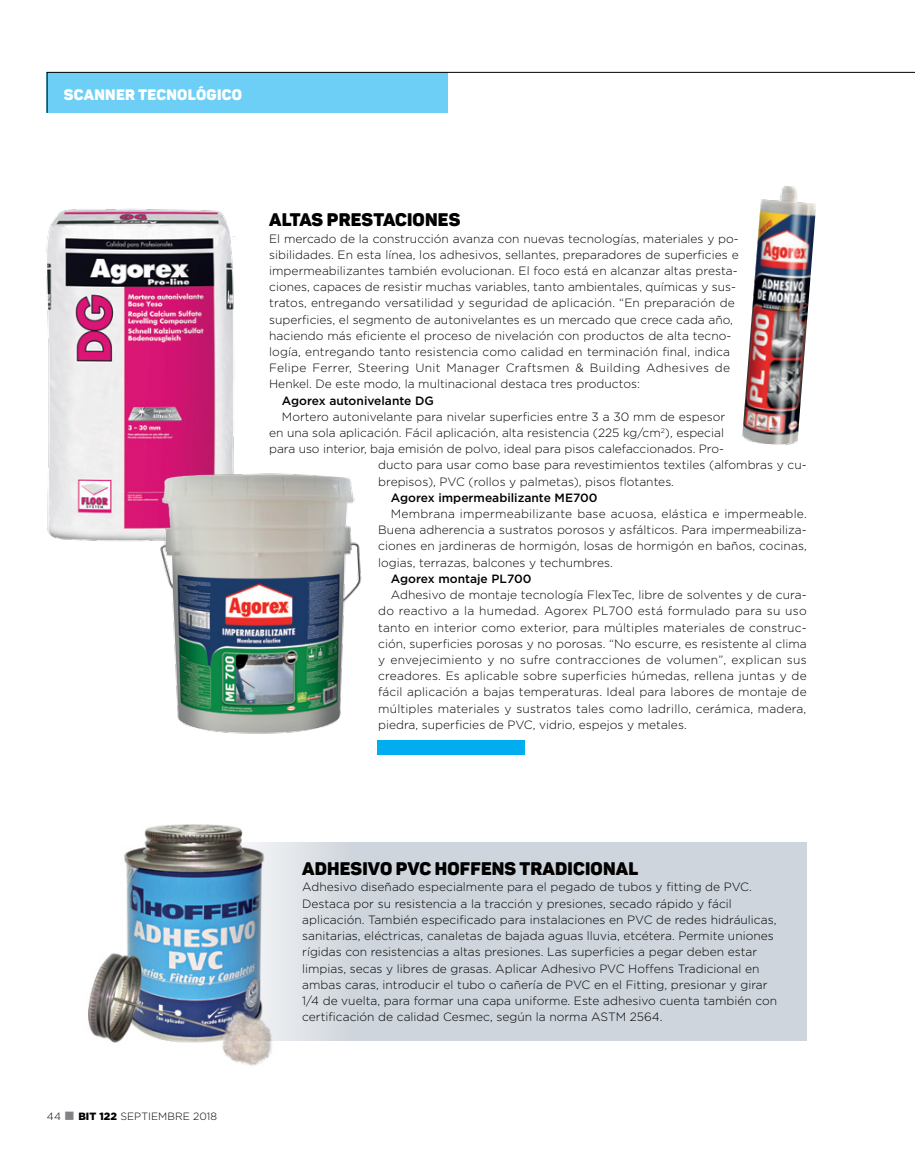
<style>
.page{position:relative;width:915px;height:1170px;background:#fff}
.page>*{position:absolute;margin:0;border:0;box-sizing:border-box;transform-origin:0 0}
.t1{font:18px "Panton Black Caps";letter-spacing:.01em;color:#000}
.t2{font:15px "Panton Black Caps";letter-spacing:.02em;color:#fff}
.t3{font:300 12px/16.2px "Gotham";color:#000}
.t4{font:500 12px "Gotham";color:#000}
.t5{font:300 10.5px "Gotham";letter-spacing:.005em;color:#000}
.s1{color:#808285}
.s2{font-weight:900}
</style>
<div class="page">
<div style="left:206px;top:842px;width:600px;height:198px;background:#cfd5dc"></div>
<svg style="left:46px;top:72px;width:868px;height:41px"></svg>
<img style="left:88px;top:824px;width:206px;height:242px">
<img style="left:46px;top:208px;width:189px;height:334px">
<img style="left:153px;top:459px;width:209px;height:275px">
<img style="left:742px;top:186px;width:74px;height:259px">
<div style="left:377px;top:740px;width:147px;height:14px;background:#00aeef"></div>
<p class="t2" style="left:64px;top:85px;width:180px">SCANNER TECNOLÓGICO</p>
<h1 class="t1" style="left:269px;top:208px;width:192px">ALTAS PRESTACIONES</h1>
<p class="t3" style="left:269px;top:230px;width:471px">El mercado de la construcción avanza con nuevas tecnologías, materiales y po&shy;sibilidades. En esta línea, los adhesivos, sellantes, preparadores de superficies e impermeabilizantes también evolucionan. El foco está en alcanzar altas presta&shy;ciones, capaces de resistir muchas variables, tanto ambientales, químicas y sus&shy;tratos, entregando versatilidad y seguridad de aplicación. “En preparación de superficies, el segmento de autonivelantes es un mercado que crece cada año, haciendo más eficiente el proceso de nivelación con productos de alta tecno&shy;logía, entregando tanto resistencia como calidad en terminación final, indica Felipe Ferrer, Steering Unit Manager Craftsmen &amp; Building Adhesives de Henkel. De este modo, la multinacional destaca tres productos:</p>
<p class="t4" style="left:282px;top:392px;width:153px">Agorex autonivelante DG</p>
<p class="t3" style="left:282px;top:408px;width:445px">Mortero autonivelante para nivelar superficies entre 3 a 30 mm de espesor</p>
<p class="t3" style="left:269px;top:424px;width:456px">en una sola aplicación. Fácil aplicación, alta resistencia (225 kg/cm<sup>2</sup>), especial</p>
<p class="t3" style="left:269px;top:440px;width:456px">para uso interior, baja emisión de polvo, ideal para pisos calefaccionados. Pro-</p>
<p class="t3" style="left:378px;top:456px;width:430px">ducto para usar como base para revestimientos textiles (alfombras y cu-</p>
<p class="t3" style="left:378px;top:473px;width:297px">brepisos), PVC (rollos y palmetas), pisos flotantes.</p>
<p class="t4" style="left:391px;top:489px;width:208px">Agorex impermeabilizante ME700</p>
<p class="t3" style="left:378px;top:505px;width:430px;text-align:justify;text-indent:13px">Membrana impermeabilizante base acuosa, elástica e impermeable.<br>Buena adherencia a sustratos porosos y asfálticos. Para impermeabiliza&shy;ciones en jardineras de hormigón, losas de hormigón en baños, cocinas, logias, terrazas, balcones y techumbres.</p>
<p class="t4" style="left:391px;top:570px;width:142px">Agorex montaje PL700</p>
<p class="t3" style="left:378px;top:586px;width:430px;text-align:justify;text-indent:13px">Adhesivo de montaje tecnología FlexTec, libre de solventes y de cura&shy;do reactivo a la humedad. Agorex PL700 está formulado para su uso tanto en interior como exterior, para múltiples materiales de construc&shy;ción, superficies porosas y no porosas. “No escurre, es resistente al clima y envejecimiento y no sufre contracciones de volumen”, explican sus creadores. Es aplicable sobre superficies húmedas, rellena juntas y de fácil aplicación a bajas temperaturas. Ideal para labores de montaje de múltiples materiales y sustratos tales como ladrillo, cerámica, madera, piedra, superficies de PVC, vidrio, espejos y metales.</p>
<p class="t5" style="left:47px;top:1109px;width:171px">44 <span class="s1">■</span> <span class="s2">BIT 122</span> septiembre 2018</p>
<h1 class="t1" style="left:302px;top:857px;width:337px">ADHESIVO PVC HOFFENS TRADICIONAL</h1>
<p class="t3" style="left:302px;top:878px;width:476px">Adhesivo diseñado especialmente para el pegado de tubos y fitting de PVC.<br>Destaca por su resistencia a la tracción y presiones, secado rápido y fácil aplicación. También especificado para instalaciones en PVC de redes hidráulicas, sanitarias, eléctricas, canaletas de bajada aguas lluvia, etcétera. Permite uniones rígidas con resistencias a altas presiones. Las superficies a pegar deben estar limpias, secas y libres de grasas. Aplicar Adhesivo PVC Hoffens Tradicional en ambas caras, introducir el tubo o cañería de PVC en el Fitting, presionar y girar 1/4 de vuelta, para formar una capa uniforme. Este adhesivo cuenta también con certificación de calidad Cesmec, según la norma ASTM</p>
<p class="t3" style="left:629px;top:1008px;width:34px">2564.</p>
</div>
